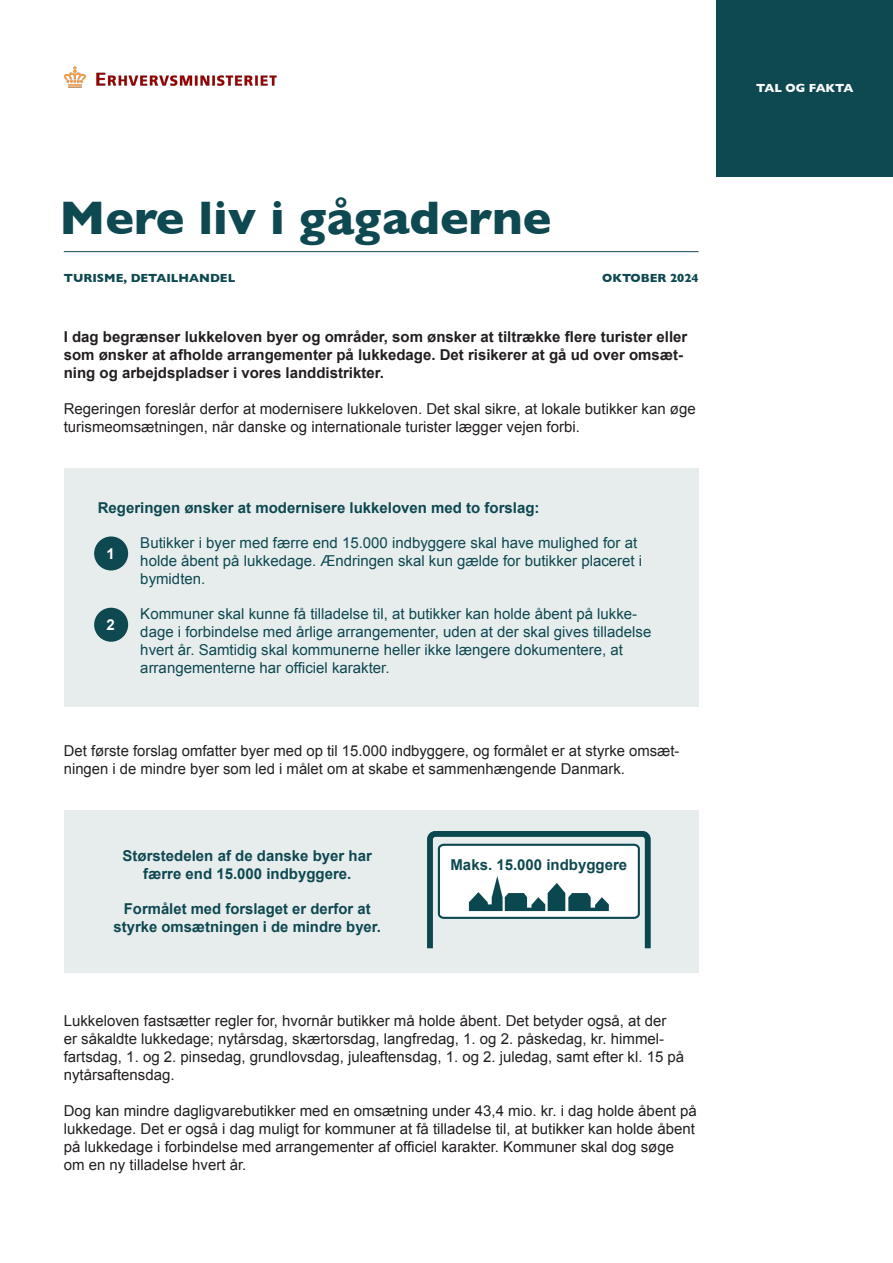
<style>
.page{position:relative;width:893px;height:1263px;background:#fff}
.page>*{position:absolute;margin:0;border:0;box-sizing:border-box;transform-origin:0 0}
.Titel{font:700 48px "Gill Sans";color:#0e4850}
.Brød{font:15px/18px "Arial";color:#231f20}
.Brød__indryk{font:15px/18px "Arial";color:#0e4850}
.Mellemrubrik{font:700 15px/18px "Arial";color:#0e4850;text-align:center}
.Manchet{font:700 15px/18px "Arial";color:#231f20}
.t1{font:700 15px "Arial";color:#fff}
.Markering{font:700 12px "Gill Sans";color:#0e4850}
.t2{font:700 12px "Gill Sans";color:#fff}
</style>
<div class="page">
<div style="left:717px;top:0;width:176px;height:176px;background:#0e4850"></div>
<img style="left:64px;top:66px;width:212px;height:21px">
<hr style="left:64px;top:251px;width:635px;height:1px;background:#0e4850">
<div style="left:64px;top:468px;width:635px;height:239px;background:#e7eded"></div>
<div style="left:94px;top:536px;width:34px;height:34px;background:#0e4850;border-radius:50%"></div>
<div style="left:94px;top:608px;width:34px;height:34px;background:#0e4850;border-radius:50%"></div>
<div style="left:64px;top:810px;width:635px;height:162px;background:#e7eded"></div>
<svg style="left:427px;top:831px;width:224px;height:118px"></svg>
<p class="Titel" style="left:60px;top:180px;width:493px">Mere liv i gågaderne</p>
<p class="Markering" style="left:64px;top:268px;width:173px">TURISME, DETAILHANDEL</p>
<p class="Markering" style="left:602px;top:268px;width:98px">OKTOBER 2024</p>
<p class="Manchet" style="left:64px;top:328px;width:625px">I dag begrænser lukkeloven byer og områder, som ønsker at tiltrække flere turister eller som ønsker at afholde arrangementer på lukkedage. Det risikerer at gå ud over omsæt&shy;ning og arbejdspladser i vores landdistrikter.</p>
<p class="Brød" style="left:64px;top:400px;width:633px">Regeringen foreslår derfor at modernisere lukkeloven. Det skal sikre, at lokale butikker kan øge turismeomsætningen, når danske og internationale turister lægger vejen forbi.</p>
<p class="Mellemrubrik" style="left:98px;top:499px;width:443px">Regeringen ønsker at modernisere lukkeloven med to forslag:</p>
<p class="Brød__indryk" style="left:140px;top:534px;width:503px">Butikker i byer med færre end 15.000 indbyggere skal have mulighed for at holde åbent på lukkedage. Ændringen skal kun gælde for butikker placeret i bymidten.</p>
<p class="Brød__indryk" style="left:140px;top:605px;width:513px">Kommuner skal kunne få tilladelse til, at butikker kan holde åbent på lukke&shy;dage i forbindelse med årlige arrangementer, uden at der skal gives tilladelse hvert år. Samtidig skal kommunerne heller ikke længere dokumentere, at arrangementerne har officiel karakter.</p>
<p class="t1" style="left:106px;top:544px;width:10px">1</p>
<p class="t1" style="left:106px;top:615px;width:10px">2</p>
<p class="Brød" style="left:64px;top:742px;width:617px">Det første forslag omfatter byer med op til 15.000 indbyggere, og formålet er at styrke omsæt&shy;ningen i de mindre byer som led i målet om at skabe et sammenhængende Danmark.</p>
<p class="Mellemrubrik" style="left:123px;top:847px;width:251px">Størstedelen af de danske byer har færre end 15.000 indbyggere.</p>
<p class="Mellemrubrik" style="left:114px;top:900px;width:269px">Formålet med forslaget er derfor at styrke omsætningen i de mindre byer.</p>
<p class="Mellemrubrik" style="left:450px;top:856px;width:178px">Maks. 15.000 indbyggere</p>
<p class="Brød" style="left:64px;top:1012px;width:622px">Lukkeloven fastsætter regler for, hvornår butikker må holde åbent. Det betyder også, at der<br>er såkaldte lukkedage; nytårsdag, skærtorsdag, langfredag, 1. og 2. påskedag, kr. himmel&shy;fartsdag, 1. og 2. pinsedag, grundlovsdag, juleaftensdag, 1. og 2. juledag, samt efter kl. 15 på nytårsaftensdag.</p>
<p class="Brød" style="left:64px;top:1102px;width:634px">Dog kan mindre dagligvarebutikker med en omsætning under 43,4 mio. kr. i dag holde åbent på lukkedage. Det er også i dag muligt for kommuner at få tilladelse til, at butikker kan holde åbent på lukkedage i forbindelse med arrangementer af officiel karakter. Kommuner skal dog søge om en ny tilladelse hvert år.</p>
<p class="t2" style="left:756px;top:79px;width:99px">TAL OG FAKTA</p>
</div>
